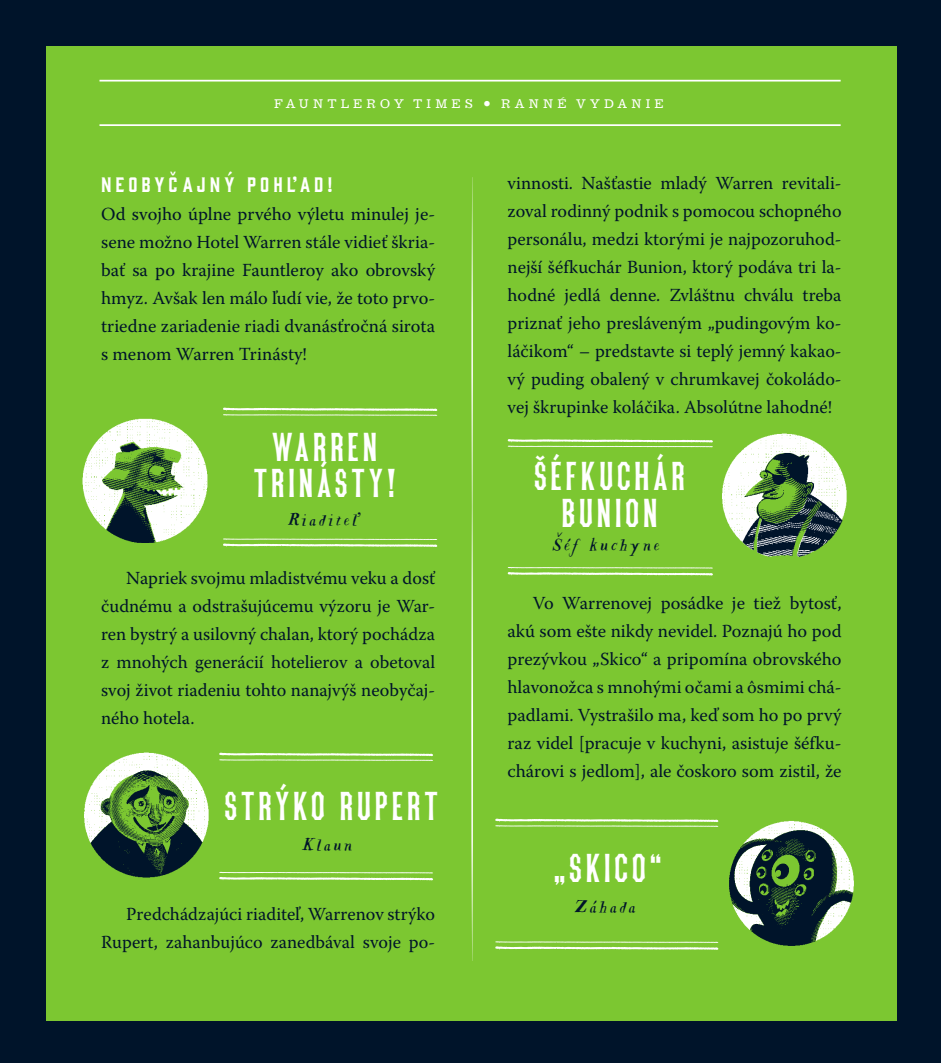
<style>
.page{position:relative;width:941px;height:1063px;background:#00142a}
.page>*{position:absolute;margin:0;border:0;box-sizing:border-box;transform-origin:0 0}
.Paragraph_Style_1{font:40.25px/36.8px "MPI Tuscan X Condensed";letter-spacing:.095em;color:#fff;text-align:center}
.Paragraph_Style_1-2{font:19.25px "Gin";letter-spacing:.21em;color:#fff}
.Paragraph_Style_1-3{font:18.38px/28px "Warnock Pro";color:#00142a;text-align:justify}
.Paragraph_Style_1-4{font:15.75px "Jacob Riley";letter-spacing:.1em;color:#00142a}
.t1{font:12.25px "Farao CE";letter-spacing:.35em;color:#fff}
</style>
<div class="page">
<div style="left:46px;top:46px;width:850px;height:974px;background:#7cc731"></div>
<svg style="left:471px;top:177px;width:2px;height:784px;background:#c4e5a2"></svg>
<svg style="left:231px;top:408px;width:206px;height:8px"></svg>
<svg style="left:223px;top:538px;width:214px;height:9px"></svg>
<svg style="left:236px;top:753px;width:197px;height:8px"></svg>
<svg style="left:236px;top:872px;width:197px;height:8px"></svg>
<svg style="left:507px;top:439px;width:191px;height:8px"></svg>
<svg style="left:507px;top:567px;width:191px;height:8px"></svg>
<svg style="left:495px;top:819px;width:210px;height:8px"></svg>
<svg style="left:495px;top:941px;width:210px;height:9px"></svg>
<img style="left:84px;top:752px;width:151px;height:128px">
<img style="left:699px;top:433px;width:148px;height:143px">
<img style="left:705px;top:819px;width:149px;height:131px">
<img style="left:82px;top:407px;width:149px;height:136px">
<hr style="left:99px;top:124px;width:741px;height:2px;background:#fff">
<hr style="left:99px;top:80px;width:741px;height:2px;background:#fff">
<p class="t1" style="left:274px;top:97px;width:391px">FAUNTLEROY TIMES • RANNÉ VYDANIE</p>
<p class="Paragraph_Style_1-2" style="left:101px;top:172px;width:233px">NEOBYCAJNÝ POHL’AD!</p>
<p class="Paragraph_Style_1-2" style="left:167px;top:172px;width:13px">ˇ</p>
<p class="Paragraph_Style_1-3" style="left:101px;top:200px;width:335px">Od svojho úplne prvého výletu minulej je&shy;sene možno Hotel Warren stále vidieť škria&shy;bať sa po krajine Fauntleroy ako obrovský hmyz. Avšak len málo ľudí vie, že toto prvo&shy;triedne zariadenie riadi dvanásťročná sirota s menom Warren Trinásty!</p>
<p class="Paragraph_Style_1" style="left:254px;top:429px;width:143px">WARREN<br>TRINÁSTY!</p>
<p class="Paragraph_Style_1-4" style="left:288px;top:510px;width:77px">Riaditel’</p>
<p class="Paragraph_Style_1-3" style="left:101px;top:564px;width:335px;text-indent:25px">Napriek svojmu mladistvému veku a dosť čudnému a odstrašujúcemu výzoru je War&shy;ren bystrý a usilovný chalan, ktorý pochádza z mnohých generácií hotelierov a obetoval svoj život riadeniu tohto nanajvýš neobyčaj&shy;ného hotela.</p>
<p class="Paragraph_Style_1" style="left:224px;top:789px;width:215px">STRÝKO RUPERT</p>
<p class="Paragraph_Style_1-4" style="left:302px;top:835px;width:53px">Klaun</p>
<p class="Paragraph_Style_1-3" style="left:101px;top:900px;width:335px;text-align:right">Predchádzajúci riaditeľ, Warrenov strýko<br>Rupert, zahanbujúco zanedbával svoje po-</p>
<p class="Paragraph_Style_1-3" style="left:507px;top:168px;width:335px">vinnosti. Našťastie mladý Warren revitali&shy;zoval rodinný podnik s pomocou schopného personálu, medzi ktorými je najpozoruhod&shy;nejší šéfkuchár Bunion, ktorý podáva tri la&shy;hodné jedlá denne. Zvláštnu chválu treba priznať jeho presláveným „pudingovým ko&shy;láčikom“ – predstavte si teplý jemný kakao&shy;vý puding obalený v chrumkavej čokoládo&shy;vej škrupinke koláčika. Absolútne lahodné!</p>
<p class="Paragraph_Style_1" style="left:534px;top:458px;width:152px">ŠÉFKUCHÁR<br>BUNION</p>
<p class="Paragraph_Style_1-4" style="left:552px;top:536px;width:109px">Šéf kuchyne</p>
<p class="Paragraph_Style_1-3" style="left:507px;top:588px;width:335px;text-indent:25px">Vo Warrenovej posádke je tiež bytosť, akú som ešte nikdy nevidel. Poznajú ho pod prezývkou „Skico“ a pripomína obrovského hlavonožca s mnohými očami a ôsmimi chá&shy;padlami. Vystrašilo ma, keď som ho po prvý raz videl [pracuje v kuchyni, asistuje šéfku&shy;chárovi s jedlom], ale čoskoro som zistil, že</p>
<p class="Paragraph_Style_1" style="left:554px;top:851px;width:108px">„SKICO“</p>
<p class="Paragraph_Style_1-4" style="left:574px;top:897px;width:63px">Záhada</p>
</div>
